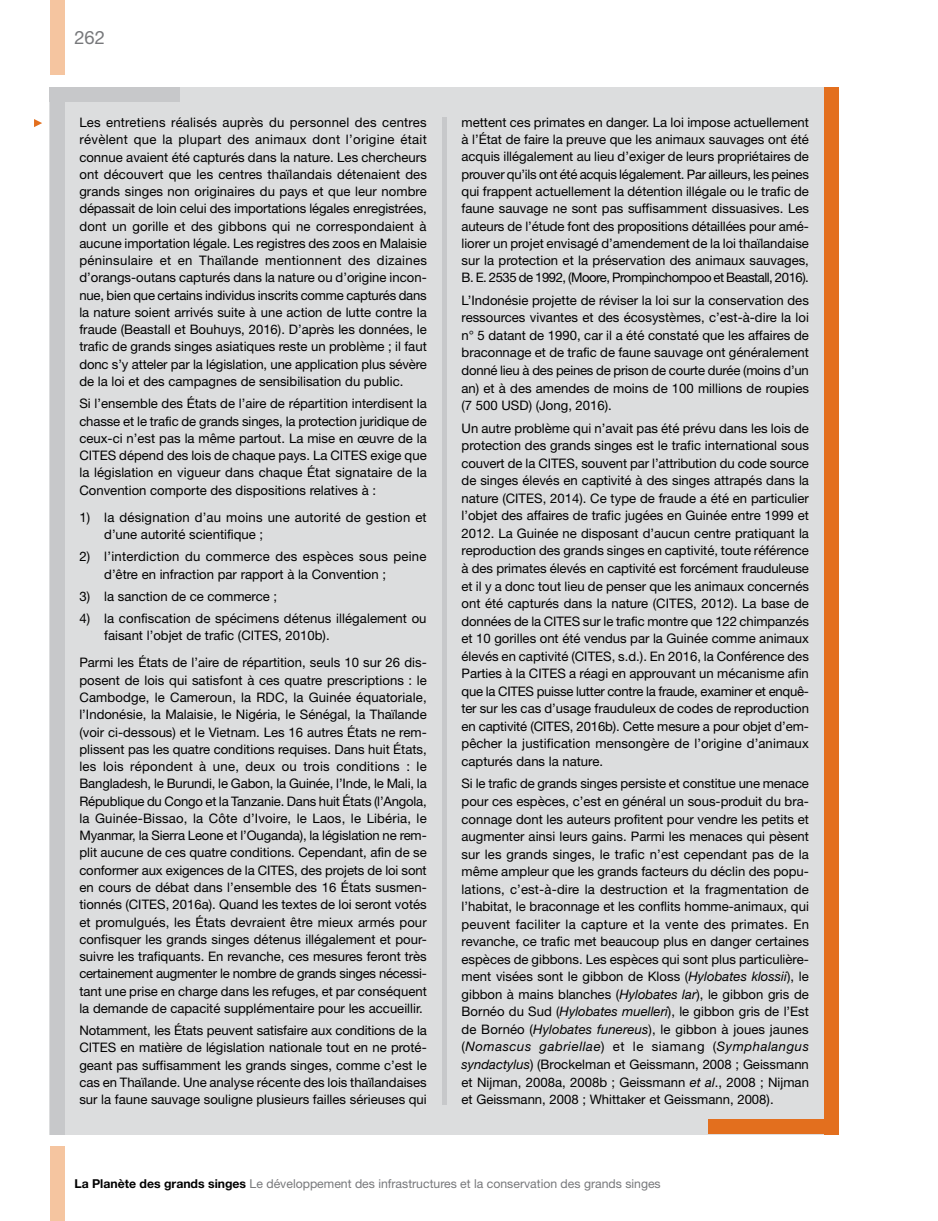
<style>
.page{position:relative;width:938px;height:1221px;background:#fff}
.page>*{position:absolute;margin:0;border:0;box-sizing:border-box;transform-origin:0 0}
.t1{font:18.38px "Helvetica Neue";color:#77787b}
.t2{font:13.12px/17.3px "Helvetica Neue";color:#000;text-align:justify}
.t3{font:12.25px "Helvetica Neue";color:#77787b}
.s1{font-style:italic}
.s2{font-weight:700;color:#000}
</style>
<div class="page">
<div style="left:50px;top:0;width:14px;height:74px;background:#f5c5a0"></div>
<div style="left:50px;top:1146px;width:14px;height:74px;background:#f5c5a0"></div>
<div style="left:50px;top:87px;width:788px;height:1047px;background:#dcddde"></div>
<div style="left:823px;top:87px;width:15px;height:1047px;background:#e36f1e"></div>
<div style="left:50px;top:87px;width:130px;height:15px;background:#c7c8ca"></div>
<div style="left:708px;top:1119px;width:130px;height:15px;background:#e36f1e"></div>
<div style="left:441px;top:117px;width:5px;height:987px;background:#c7c8ca"></div>
<div style="left:50px;top:87px;width:14px;height:1047px;background:#c7c8ca"></div>
<svg style="left:34px;top:119px;width:8px;height:8px"></svg>
<h1 class="t1" style="left:74px;top:26px;width:32px">262</h1>
<p class="t2" style="left:79px;top:113px;width:349px">Les entretiens réalisés auprès du personnel des centres révèlent que la plupart des animaux dont l’origine était connue avaient été capturés dans la nature. Les chercheurs ont découvert que les centres thaïlandais détenaient des grands singes non originaires du pays et que leur nombre dépassait de loin celui des importations légales enregistrées, dont un gorille et des gibbons qui ne correspondaient à aucune importation légale. Les registres des zoos en Malaisie péninsulaire et en Thaïlande mentionnent des dizaines d’orangs-outans capturés dans la nature ou d’origine incon&shy;nue, bien que certains individus inscrits comme capturés dans la nature soient arrivés suite à une action de lutte contre la fraude (Beastall et Bouhuys, 2016). D’après les données, le trafic de grands singes asiatiques reste un problème ; il faut donc s’y atteler par la législation, une application plus sévère de la loi et des campagnes de sensibilisation du public.</p>
<p class="t2" style="left:79px;top:394px;width:349px">Si l’ensemble des États de l’aire de répartition interdisent la chasse et le trafic de grands singes, la protection juridique de ceux-ci n’est pas la même partout. La mise en œuvre de la CITES dépend des lois de chaque pays. La CITES exige que la législation en vigueur dans chaque État signataire de la Convention comporte des dispositions relatives à :</p>
<p class="t2" style="left:104px;top:508px;width:324px;text-indent:-25px">1) la désignation d’au moins une autorité de gestion et d’une autorité scientifique ;</p>
<p class="t2" style="left:104px;top:547px;width:324px;text-indent:-25px">2) l’interdiction du commerce des espèces sous peine d’être en infraction par rapport à la Convention ;</p>
<p class="t2" style="left:79px;top:587px;width:199px">3) la sanction de ce commerce ;</p>
<p class="t2" style="left:104px;top:609px;width:324px;text-indent:-25px">4) la confiscation de spécimens détenus illégalement ou faisant l’objet de trafic (CITES, 2010b).</p>
<p class="t2" style="left:79px;top:654px;width:349px">Parmi les États de l’aire de répartition, seuls 10 sur 26 dis&shy;posent de lois qui satisfont à ces quatre prescriptions : le Cambodge, le Cameroun, la RDC, la Guinée équatoriale, l’Indonésie, la Malaisie, le Nigéria, le Sénégal, la Thaïlande (voir ci-dessous) et le Vietnam. Les 16 autres États ne rem&shy;plissent pas les quatre conditions requises. Dans huit États, les lois répondent à une, deux ou trois conditions : le Bangladesh, le Burundi, le Gabon, la Guinée, l’Inde, le Mali, la République du Congo et la Tanzanie. Dans huit États (l’Angola, la Guinée-Bissao, la Côte d’Ivoire, le Laos, le Libéria, le Myanmar, la Sierra Leone et l’Ouganda), la législation ne rem&shy;plit aucune de ces quatre conditions. Cependant, afin de se conformer aux exigences de la CITES, des projets de loi sont en cours de débat dans l’ensemble des 16 États susmen&shy;tionnés (CITES, 2016a). Quand les textes de loi seront votés et promulgués, les États devraient être mieux armés pour confisquer les grands singes détenus illégalement et pour&shy;suivre les trafiquants. En revanche, ces mesures feront très certainement augmenter le nombre de grands singes nécessi&shy;tant une prise en charge dans les refuges, et par conséquent la demande de capacité supplémentaire pour les accueillir.</p>
<p class="t2" style="left:79px;top:1021px;width:349px">Notamment, les États peuvent satisfaire aux conditions de la CITES en matière de législation nationale tout en ne proté&shy;geant pas suffisamment les grands singes, comme c’est le cas en Thaïlande. Une analyse récente des lois thaïlandaises sur la faune sauvage souligne plusieurs failles sérieuses qui</p>
<p class="t2" style="left:461px;top:113px;width:349px">mettent ces primates en danger. La loi impose actuellement à l’État de faire la preuve que les animaux sauvages ont été acquis illégalement au lieu d’exiger de leurs propriétaires de prouver qu’ils ont été acquis légalement. Par ailleurs, les peines qui frappent actuellement la détention illégale ou le trafic de faune sauvage ne sont pas suffisamment dissuasives. Les auteurs de l’étude font des propositions détaillées pour amé&shy;liorer un projet envisagé d’amendement de la loi thaïlandaise sur la protection et la préservation des animaux sauvages, B. E. 2535 de 1992, (Moore, Prompinchompoo et Beastall, 2016).</p>
<p class="t2" style="left:461px;top:291px;width:349px">L’Indonésie projette de réviser la loi sur la conservation des ressources vivantes et des écosystèmes, c’est-à-dire la loi n° 5 datant de 1990, car il a été constaté que les affaires de braconnage et de trafic de faune sauvage ont généralement donné lieu à des peines de prison de courte durée (moins d’un an) et à des amendes de moins de 100 millions de roupies (7 500 USD) (Jong, 2016).</p>
<p class="t2" style="left:461px;top:419px;width:349px">Un autre problème qui n’avait pas été prévu dans les lois de protection des grands singes est le trafic international sous couvert de la CITES, souvent par l’attribution du code source de singes élevés en captivité à des singes attrapés dans la nature (CITES, 2014). Ce type de fraude a été en particulier l’objet des affaires de trafic jugées en Guinée entre 1999 et 2012. La Guinée ne disposant d’aucun centre pratiquant la reproduction des grands singes en captivité, toute référence à des primates élevés en captivité est forcément frauduleuse et il y a donc tout lieu de penser que les animaux concernés ont été capturés dans la nature (CITES, 2012). La base de données de la CITES sur le trafic montre que 122 chimpanzés et 10 gorilles ont été vendus par la Guinée comme animaux élevés en captivité (CITES, s.d.). En 2016, la Conférence des Parties à la CITES a réagi en approuvant un mécanisme afin que la CITES puisse lutter contre la fraude, examiner et enquê&shy;ter sur les cas d’usage frauduleux de codes de reproduction en captivité (CITES, 2016b). Cette mesure a pour objet d’em&shy;pêcher la justification mensongère de l’origine d’animaux capturés dans la nature.</p>
<p class="t2" style="left:461px;top:774px;width:349px">Si le trafic de grands singes persiste et constitue une menace pour ces espèces, c’est en général un sous-produit du bra&shy;connage dont les auteurs profitent pour vendre les petits et augmenter ainsi leurs gains. Parmi les menaces qui pèsent sur les grands singes, le trafic n’est cependant pas de la même ampleur que les grands facteurs du déclin des popu&shy;lations, c’est-à-dire la destruction et la fragmentation de l’habitat, le braconnage et les conflits homme-animaux, qui peuvent faciliter la capture et la vente des primates. En revanche, ce trafic met beaucoup plus en danger certaines espèces de gibbons. Les espèces qui sont plus particulière&shy;ment visées sont le gibbon de Kloss (<span class="s1">Hylobates klossii</span>), le gibbon à mains blanches (<span class="s1">Hylobates lar</span>), le gibbon gris de Bornéo du Sud (<span class="s1">Hylobates muelleri</span>), le gibbon gris de l’Est de Bornéo (<span class="s1">Hylobates funereus</span>), le gibbon à joues jaunes (<span class="s1">Nomascus gabriellae</span>) et le siamang (<span class="s1">Symphalangus syndactylus</span>) (Brockelman et Geissmann, 2008 ; Geissmann et Nijman, 2008a, 2008b ; Geissmann <span class="s1">et al</span>., 2008 ; Nijman et Geissmann, 2008 ; Whittaker et Geissmann, 2008).</p>
<p class="t3" style="left:74px;top:1176px;width:588px"><span class="s2">La Planète des grands singes</span> Le développement des infrastructures et la conservation des grands singes</p>
</div>
